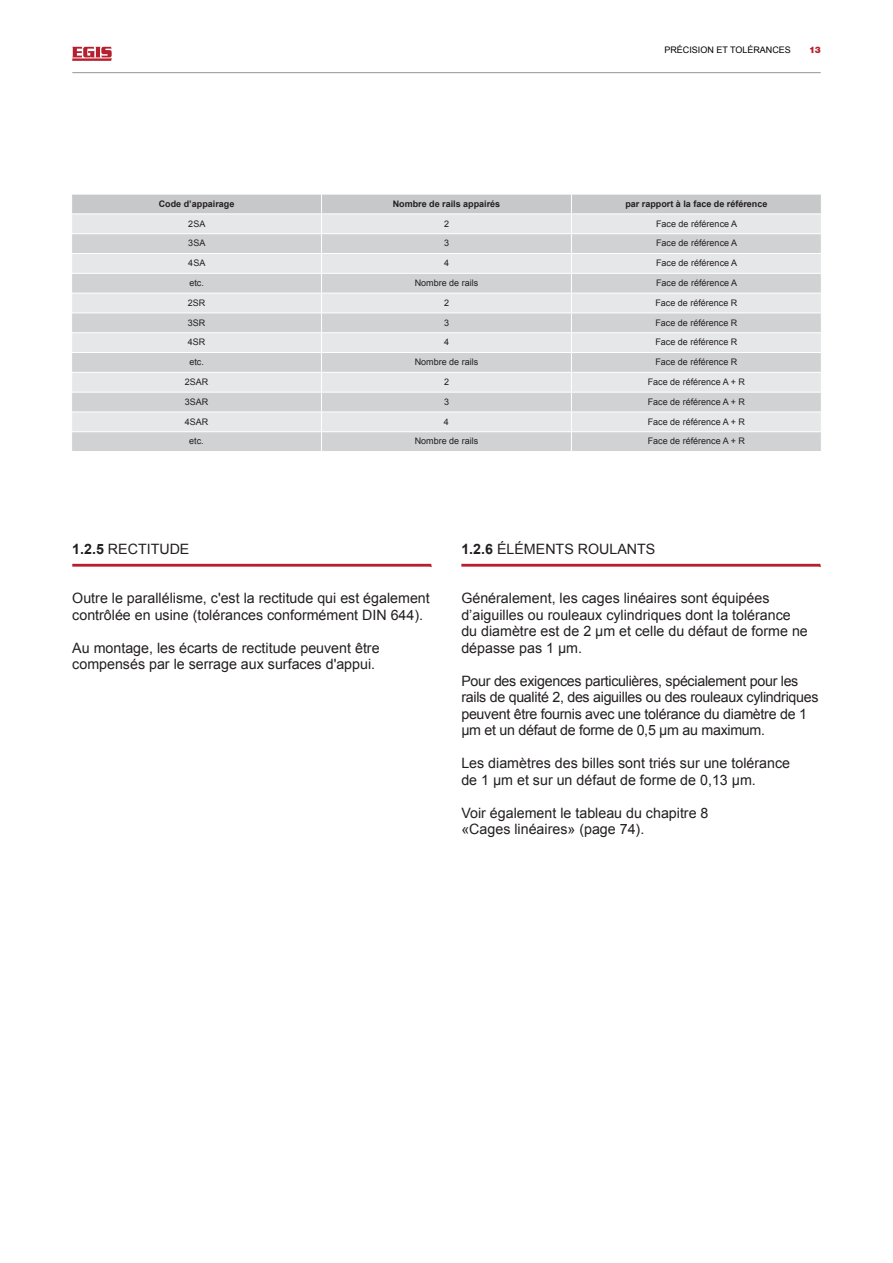
<style>
.page{position:relative;width:893px;height:1263px;background:#fff}
.page>*{position:absolute;margin:0;border:0;box-sizing:border-box;transform-origin:0 0}
.t1{font:14.25px/16.5px "Arial";color:#231f20}
.t2{font:14.25px/16.5px "Arial";letter-spacing:-.02em;color:#231f20}
.t3{font:9px "Arial";color:#231f20}
.t4{font:700 9px "Arial";color:#231f20}
.t5{font:9px "Arial";color:#000}
.t6{font:900 9px "Helvetica Neue LT Std";color:#b61f2d}
.s1{font-weight:700}
</style>
<div class="page">
<svg style="left:72px;top:564px;width:360px;height:3px"></svg>
<svg style="left:461px;top:564px;width:360px;height:3px"></svg>
<svg style="left:72px;top:194px;width:749px;height:257px;background:#dbdcde"></svg>
<hr style="left:72px;top:72px;width:749px;height:1px;background:#939598">
<svg style="left:72px;top:47px;width:40px;height:14px"></svg>
<p class="t5" style="left:664px;top:44px;width:128px">PRÉCISION ET TOLÉRANCES</p>
<p class="t6" style="left:809px;top:45px;width:13px">13</p>
<p class="t4" style="left:159px;top:198px;width:77px">Code d’appairage</p>
<p class="t4" style="left:393px;top:198px;width:109px">Nombre de rails appairés</p>
<p class="t4" style="left:625px;top:198px;width:144px">par rapport à la face de référence</p>
<p class="t3" style="left:188px;top:218px;width:19px">2SA</p>
<p class="t3" style="left:444px;top:218px;width:7px">2</p>
<p class="t3" style="left:656px;top:218px;width:83px">Face de référence A</p>
<p class="t3" style="left:188px;top:237px;width:19px">3SA</p>
<p class="t3" style="left:444px;top:237px;width:7px">3</p>
<p class="t3" style="left:656px;top:237px;width:83px">Face de référence A</p>
<p class="t3" style="left:188px;top:257px;width:19px">4SA</p>
<p class="t3" style="left:444px;top:257px;width:7px">4</p>
<p class="t3" style="left:656px;top:257px;width:83px">Face de référence A</p>
<p class="t3" style="left:189px;top:277px;width:16px">etc.</p>
<p class="t3" style="left:415px;top:277px;width:65px">Nombre de rails</p>
<p class="t3" style="left:656px;top:277px;width:83px">Face de référence A</p>
<p class="t3" style="left:188px;top:297px;width:19px">2SR</p>
<p class="t3" style="left:444px;top:297px;width:7px">2</p>
<p class="t3" style="left:655px;top:297px;width:84px">Face de référence R</p>
<p class="t3" style="left:188px;top:317px;width:19px">3SR</p>
<p class="t3" style="left:444px;top:317px;width:7px">3</p>
<p class="t3" style="left:655px;top:317px;width:84px">Face de référence R</p>
<p class="t3" style="left:188px;top:336px;width:19px">4SR</p>
<p class="t3" style="left:444px;top:336px;width:7px">4</p>
<p class="t3" style="left:655px;top:336px;width:84px">Face de référence R</p>
<p class="t3" style="left:189px;top:356px;width:16px">etc.</p>
<p class="t3" style="left:415px;top:356px;width:65px">Nombre de rails</p>
<p class="t3" style="left:655px;top:356px;width:84px">Face de référence R</p>
<p class="t3" style="left:185px;top:376px;width:25px">2SAR</p>
<p class="t3" style="left:444px;top:376px;width:7px">2</p>
<p class="t3" style="left:648px;top:376px;width:99px">Face de référence A + R</p>
<p class="t3" style="left:185px;top:396px;width:25px">3SAR</p>
<p class="t3" style="left:444px;top:396px;width:7px">3</p>
<p class="t3" style="left:648px;top:396px;width:99px">Face de référence A + R</p>
<p class="t3" style="left:185px;top:416px;width:25px">4SAR</p>
<p class="t3" style="left:444px;top:416px;width:7px">4</p>
<p class="t3" style="left:648px;top:416px;width:99px">Face de référence A + R</p>
<p class="t3" style="left:189px;top:435px;width:16px">etc.</p>
<p class="t3" style="left:415px;top:435px;width:65px">Nombre de rails</p>
<p class="t3" style="left:648px;top:435px;width:99px">Face de référence A + R</p>
<p class="t1" style="left:72px;top:541px;width:119px"><span class="s1">1.2.5</span> RECTITUDE</p>
<p class="t1" style="left:72px;top:590px;width:359px">Outre le parallélisme, c'est la rectitude qui est également contrôlée en usine (tolérances conformément DIN 644).</p>
<p class="t1" style="left:72px;top:640px;width:309px">Au montage, les écarts de rectitude peuvent être compensés par le serrage aux surfaces d'appui.</p>
<p class="t1" style="left:461px;top:541px;width:196px"><span class="s1">1.2.6</span> ÉLÉMENTS ROULANTS</p>
<p class="t1" style="left:461px;top:590px;width:348px">Généralement, les cages linéaires sont équipées d’aiguilles ou rouleaux cylindriques dont la tolérance du diamètre est de 2 µm et celle du défaut de forme ne dépasse pas 1 µm.</p>
<p class="t2" style="left:461px;top:673px;width:359px">Pour des exigences particulières, spécialement pour les rails de qualité 2, des aiguilles ou des rouleaux cylindriques peuvent être fournis avec une tolérance du diamètre de 1 µm et un défaut de forme de 0,5 µm au maximum.</p>
<p class="t1" style="left:461px;top:755px;width:330px">Les diamètres des billes sont triés sur une tolérance de 1 µm et sur un défaut de forme de 0,13 µm.</p>
<p class="t1" style="left:461px;top:805px;width:249px">Voir également le tableau du chapitre 8 «Cages linéaires» (page 74).</p>
</div>
